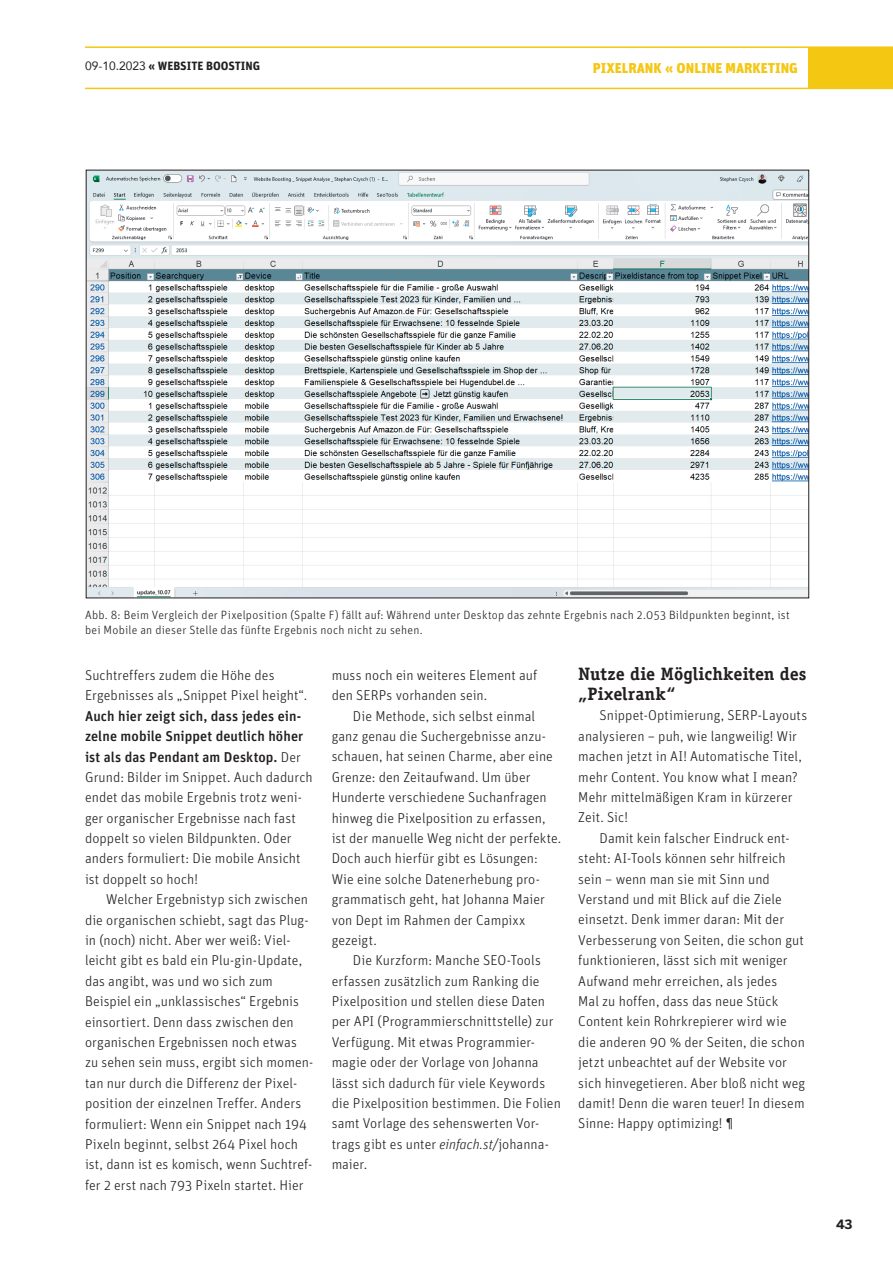
<style>
.page{position:relative;width:893px;height:1263px;background:#fff}
.page>*{position:absolute;margin:0;border:0;box-sizing:border-box;transform-origin:0 0}
.t1{font:700 18px/20.4px "Officina Serif Std";color:#231f20}
.t2{font:300 14.25px/20.4px "Unit";letter-spacing:.005em;color:#231f20}
.t3{font:900 14.25px "Unit";color:#f3c712}
.t4{font:700 12.75px "Benton Sans";color:#231f20}
.t5{font:300 12px/14.4px "Unit";letter-spacing:.02em;color:#231f20}
.t6{font:700 12px "Unit";color:#231f20}
.s1{font-family:"Avenir";font-weight:400}
.s2{font-weight:500}
.s3{font-style:italic}
</style>
<div class="page">
<div style="left:808px;top:47px;width:85px;height:41px;background:#f3c712"></div>
<hr style="left:85px;top:46px;width:808px;height:2px;background:#f3c712">
<hr style="left:85px;top:88px;width:808px;height:1px;background:#f3c712">
<img style="left:88px;top:172px;width:719px;height:424px">
<p class="t6" style="left:85px;top:59px;width:177px"><span class="s1">09-10.2023</span> « WEBSITE BOOSTING</p>
<p class="t3" style="left:593px;top:59px;width:207px">PIXELRANK « ONLINE MARKETING</p>
<p class="t5" style="left:85px;top:608px;width:706px">Abb. 8: Beim Vergleich der Pixelposition (Spalte F) fällt auf: Während unter Desktop das zehnte Ergebnis nach 2.053 Bildpunkten beginnt, ist bei Mobile an dieser Stelle das fünfte Ergebnis noch nicht zu sehen.</p>
<p class="t2" style="left:85px;top:665px;width:224px">Suchtreffers zudem die Höhe des<br>Ergebnisses als „Snippet Pixel height“.</p>
<p class="t2" style="left:85px;top:705px;width:229px"><span class="s2">Auch hier zeigt sich, dass jedes ein&shy;zelne mobile Snippet deutlich höher ist als das Pendant am Desktop.</span> Der Grund: Bilder im Snippet. Auch dadurch endet das mobile Ergebnis trotz weni&shy;ger organischer Ergebnisse nach fast doppelt so vielen Bildpunkten. Oder anders formuliert: Die mobile Ansicht ist doppelt so hoch!</p>
<p class="t2" style="left:85px;top:889px;width:230px;text-indent:21px">Welcher Ergebnistyp sich zwischen die organischen schiebt, sagt das Plug&shy;in (noch) nicht. Aber wer weiß: Viel&shy;leicht gibt es bald ein Plu-gin-Update, das angibt, was und wo sich zum Beispiel ein „unklassisches“ Ergebnis einsortiert. Denn dass zwischen den organischen Ergebnissen noch etwas zu sehen sein muss, ergibt sich momen&shy;tan nur durch die Differenz der Pixel&shy;position der einzelnen Treffer. Anders formuliert: Wenn ein Snippet nach 194<br>Pixeln beginnt, selbst 264 Pixel hoch ist, dann ist es komisch, wenn Suchtref&shy;fer 2 erst nach 793 Pixeln startet. Hier</p>
<p class="t2" style="left:332px;top:664px;width:207px">muss noch ein weiteres Element auf den SERPs vorhanden sein.</p>
<p class="t2" style="left:332px;top:705px;width:231px;text-indent:21px">Die Methode, sich selbst einmal ganz genau die Suchergebnisse anzu&shy;schauen, hat seinen Charme, aber eine Grenze: den Zeitaufwand. Um über Hunderte verschiedene Suchanfragen hinweg die Pixelposition zu erfassen, ist der manuelle Weg nicht der perfekte.<br>Doch auch hierfür gibt es Lösungen:<br>Wie eine solche Datenerhebung pro&shy;grammatisch geht, hat Johanna Maier von Dept im Rahmen der Campixx gezeigt.</p>
<p class="t2" style="left:332px;top:950px;width:231px;text-indent:21px">Die Kurzform: Manche SEO-Tools erfassen zusätzlich zum Ranking die Pixelposition und stellen diese Daten per API (Programmierschnittstelle) zur Verfügung. Mit etwas Programmier&shy;magie oder der Vorlage von Johanna lässt sich dadurch für viele Keywords die Pixelposition bestimmen. Die Folien samt Vorlage des sehenswerten Vor&shy;trags gibt es unter <span class="s3">einfach.st/</span>johanna&shy;maier.</p>
<p class="t1" style="left:578px;top:663px;width:230px">Nutze die Möglichkeiten des „Pixelrank“</p>
<p class="t2" style="left:578px;top:705px;width:230px;text-indent:21px">Snippet-Optimierung, SERP-Layouts analysieren – puh, wie langweilig! Wir machen jetzt in AI! Automatische Titel, mehr Content. You know what I mean?<br>Mehr mittelmäßigen Kram in kürzerer Zeit. Sic!</p>
<p class="t2" style="left:578px;top:827px;width:228px;text-indent:21px">Damit kein falscher Eindruck ent&shy;steht: AI-Tools können sehr hilfreich sein – wenn man sie mit Sinn und Verstand und mit Blick auf die Ziele einsetzt. Denk immer daran: Mit der Verbesserung von Seiten, die schon gut funktionieren, lässt sich mit weniger Aufwand mehr erreichen, als jedes<br>Mal zu hoffen, dass das neue Stück Content kein Rohrkrepierer wird wie die anderen 90 % der Seiten, die schon jetzt unbeachtet auf der Website vor sich hinvegetieren. Aber bloß nicht weg damit! Denn die waren teuer! In diesem Sinne: Happy optimizing! ¶</p>
<p class="t4" style="left:836px;top:1217px;width:18px">43</p>
</div>
